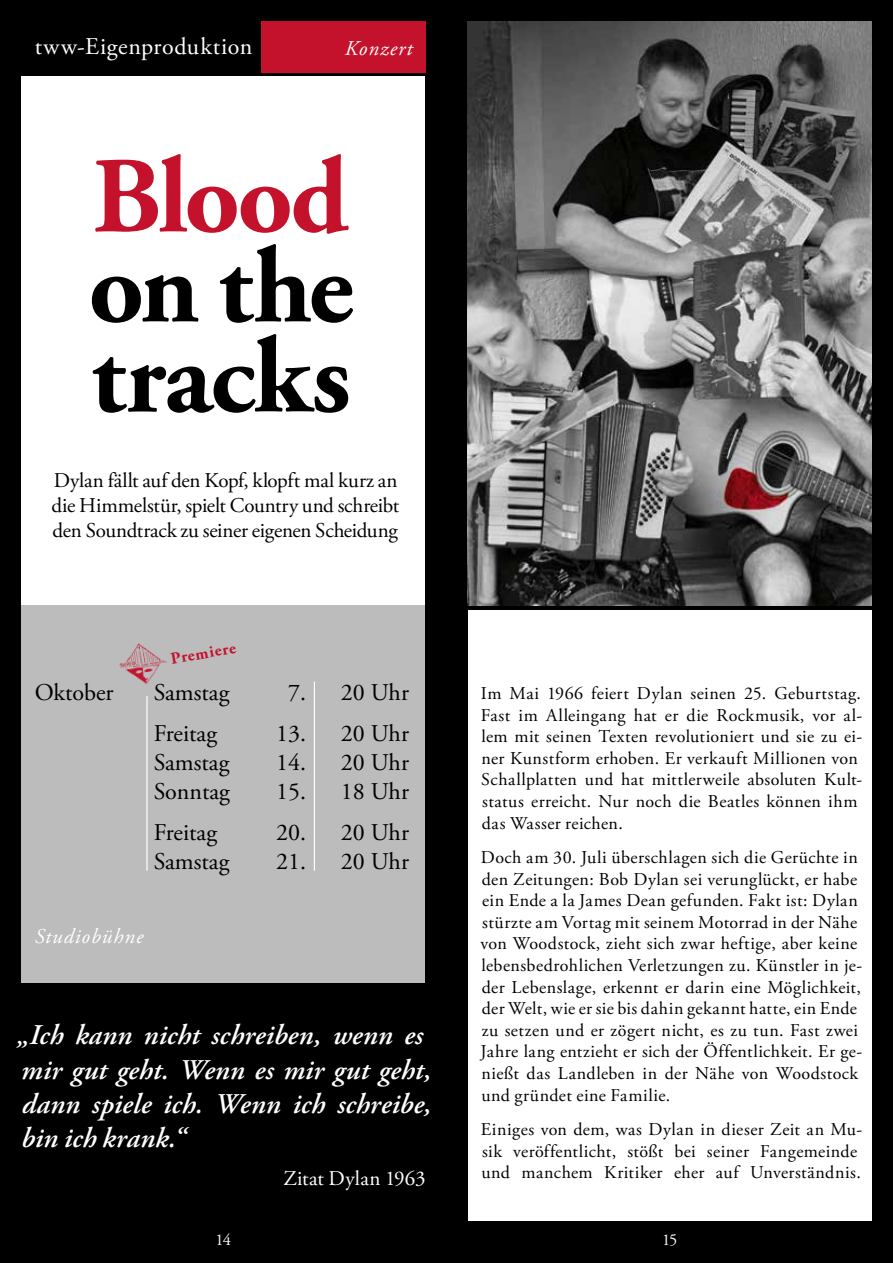
<style>
.page{position:relative;width:893px;height:1263px;background:#000}
.page>*{position:absolute;margin:0;border:0;box-sizing:border-box;transform-origin:0 0}
.t1{font:700 108px/90px "Adobe Garamond Pro";letter-spacing:-.015em;color:#000}
.t2{font:700 108px "Adobe Garamond Pro";letter-spacing:-.025em;color:#c5122c}
.t3{font:italic 600 28.5px/34.2px "Adobe Garamond Pro";letter-spacing:.005em;color:#fff}
.t4{font:24px "Adobe Garamond Pro";color:#000}
.t5{font:24px "Adobe Garamond Pro";letter-spacing:.03em;color:#fff}
.t6{font:21px/25.2px "Adobe Garamond Pro";letter-spacing:-.015em;color:#000;text-align:justify}
.t7{font:italic 21px "Adobe Garamond Pro";letter-spacing:.05em;color:#fff}
.t8{font:21px "Adobe Garamond Pro";letter-spacing:.01em;color:#fff}
.t9{font:18px/21.6px "Adobe Garamond Pro";letter-spacing:.025em;color:#000}
.t10{font:700 16.5px "Adobe Garamond Pro";color:#c5122c}
.t11{font:16.5px "Adobe Garamond Pro";color:#fff}
</style>
<div class="page">
<img style="left:468px;top:21px;width:404px;height:585px">
<div style="left:21px;top:605px;width:404px;height:378px;background:#bcbcbc"></div>
<div style="left:21px;top:76px;width:404px;height:529px;background:#fff"></div>
<img style="left:119px;top:643px;width:48px;height:42px">
<hr style="left:314px;top:681px;width:1px;height:190px;background:#fff">
<hr style="left:146px;top:696px;width:2px;height:175px;background:#fff">
<div style="left:261px;top:21px;width:164px;height:52px;background:#c5122c"></div>
<div style="left:468px;top:610px;width:404px;height:610px;background:#fff"></div>
<h3 class="t5" style="left:35px;top:32px;width:219px">tww-Eigenproduktion</h3>
<p class="t7" style="left:345px;top:35px;width:69px">Konzert</p>
<h1 class="t2" style="left:92px;top:134px;width:257px">Blood</h1>
<h1 class="t1" style="left:89px;top:244px;width:267px">on the tracks</h1>
<p class="t6" style="left:51px;top:468px;width:349px">Dylan fällt auf den Kopf, klopft mal kurz an die Himmelstür, spielt Country und schreibt den Soundtrack zu seiner eigenen Scheidung</p>
<p class="t10" style="left:169px;top:649px;width:67px;rotate:-10deg">Premiere</p>
<h3 class="t4" style="left:35px;top:677px;width:80px">Oktober</h3>
<h3 class="t4" style="left:154px;top:677px;width:77px">Samstag</h3>
<h3 class="t4" style="left:288px;top:677px;width:122px">7. 20 Uhr</h3>
<h3 class="t4" style="left:154px;top:719px;width:65px">Freitag</h3>
<h3 class="t4" style="left:276px;top:719px;width:134px">13. 20 Uhr</h3>
<h3 class="t4" style="left:154px;top:748px;width:77px">Samstag</h3>
<h3 class="t4" style="left:276px;top:748px;width:134px">14. 20 Uhr</h3>
<h3 class="t4" style="left:154px;top:777px;width:78px">Sonntag</h3>
<h3 class="t4" style="left:276px;top:777px;width:134px">15. 18 Uhr</h3>
<h3 class="t4" style="left:154px;top:818px;width:65px">Freitag</h3>
<h3 class="t4" style="left:276px;top:818px;width:134px">20. 20 Uhr</h3>
<h3 class="t4" style="left:154px;top:847px;width:77px">Samstag</h3>
<h3 class="t4" style="left:276px;top:847px;width:134px">21. 20 Uhr</h3>
<p class="t7" style="left:35px;top:923px;width:110px">Studiobühne</p>
<h2 class="t3" style="left:17px;top:1019px;width:416px">„Ich kann nicht schreiben, wenn es mir gut geht. Wenn es mir gut geht, dann spiele ich. Wenn ich schreibe, bin ich krank.“</h2>
<p class="t8" style="left:283px;top:1166px;width:144px">Zitat Dylan 1963</p>
<p class="t9" style="left:481px;top:683px;width:383px">Im Mai 1966 feiert Dylan seinen 25. Geburtstag.<br>Fast im Alleingang hat er die Rockmusik, vor al&shy;lem mit seinen Texten revolutioniert und sie zu ei&shy;ner Kunstform erhoben. Er verkauft Millionen von Schallplatten und hat mittlerweile absoluten Kult&shy;status erreicht. Nur noch die Beatles können ihm das Wasser reichen.</p>
<p class="t9" style="left:480px;top:847px;width:383px">Doch am 30. Juli überschlagen sich die Gerüchte in den Zeitungen: Bob Dylan sei verunglückt, er habe ein Ende a la James Dean gefunden. Fakt ist: Dylan stürzte am Vortag mit seinem Motorrad in der Nähe von Woodstock, zieht sich zwar heftige, aber keine lebensbedrohlichen Verletzungen zu. Künstler in je&shy;der Lebenslage, erkennt er darin eine Möglichkeit, der Welt, wie er sie bis dahin gekannt hatte, ein Ende zu setzen und er zögert nicht, es zu tun. Fast zwei Jahre lang entzieht er sich der Öffentlichkeit. Er ge&shy;nießt das Landleben in der Nähe von Woodstock und gründet eine Familie.</p>
<p class="t9" style="left:481px;top:1119px;width:383px">Einiges von dem, was Dylan in dieser Zeit an Mu&shy;sik veröffentlicht, stößt bei seiner Fangemeinde und manchem Kritiker eher auf Unverständnis.</p>
<p class="t11" style="left:216px;top:1230px;width:17px">14</p>
<p class="t11" style="left:662px;top:1230px;width:17px">15</p>
</div>
